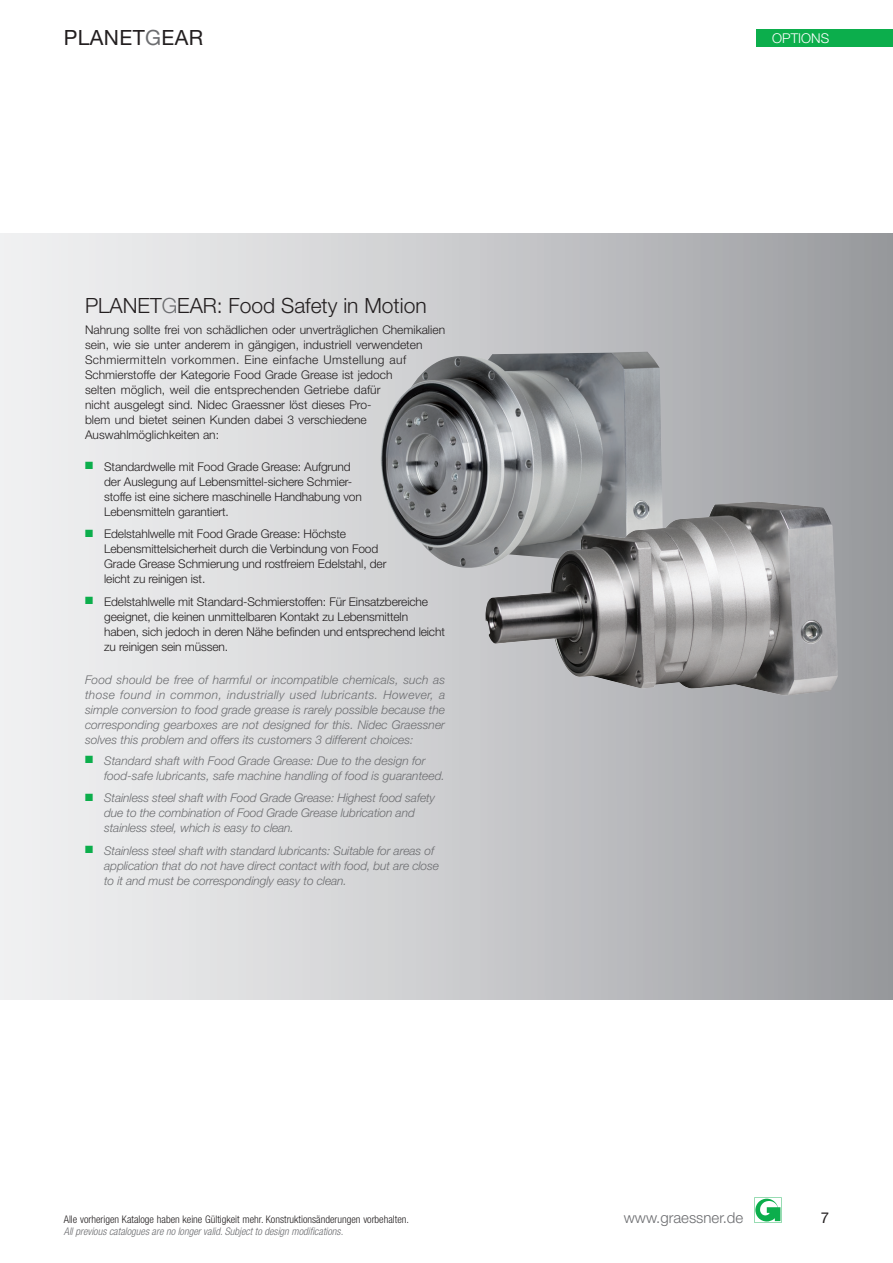
<style>
.page{position:relative;width:893px;height:1263px;background:#fff}
.page>*{position:absolute;margin:0;border:0;box-sizing:border-box;transform-origin:0 0}
.t1{font:300 21px "Helvetica Neue LT Pro";color:#231f20}
.t2{font:21px "Helvetica Neue LT Pro";letter-spacing:.02em;color:#231f20}
.t3{font:300 15px "Helvetica Neue LT Pro";color:#6c6d70}
.t4{font:15px "Helvetica Neue LT Pro";color:#231f20}
.t5{font:300 13.5px "Helvetica Neue LT Pro";color:#fff}
.t6{font:300 12px/15px "Helvetica Neue LT Pro";letter-spacing:-.01em;color:#231f20}
.t7{font:italic 300 12px/15px "Helvetica Neue LT Pro";letter-spacing:-.01em;color:#6c6d70}
.t8{font:300 condensed 10.5px "Helvetica Neue LT Pro";color:#231f20}
.t9{font:italic 300 condensed 10.5px "Helvetica Neue LT Pro";color:#6c6d70}
.s1{color:#6c6d70}
.s2{color:#0cae4c}
</style>
<div class="page">
<div style="left:757px;top:30px;width:136px;height:17px;background:#0cae4c"></div>
<div style="left:0;top:234px;width:893px;height:765px;background:linear-gradient(to right,#f7f7f8,#9c9da1)"></div>
<img style="left:381px;top:352px;width:282px;height:216px">
<img style="left:485px;top:502px;width:353px;height:193px">
<svg style="left:754px;top:1197px;width:28px;height:25px"></svg>
<h1 class="t2" style="left:64px;top:24px;width:141px">PLANET<span class="s1">G</span>EAR</h1>
<h1 class="t1" style="left:85px;top:292px;width:343px">PLANET<span class="s1">G</span>EAR: Food Safety in Motion</h1>
<p class="t6" style="left:85px;top:322px;width:362px">Nahrung sollte frei von schädlichen oder unverträglichen Chemikalien sein, wie sie unter anderem in gängigen, industriell verwendeten Schmiermitteln vorkommen. Eine einfache Umstellung auf Schmierstoffe der Kategorie Food Grade Grease ist jedoch<br>selten möglich, weil die entsprechenden Getriebe dafür<br>nicht ausgelegt sind. Nidec Graessner löst dieses Pro-<br>blem und bietet seinen Kunden dabei 3 verschiedene Auswahlmöglichkeiten an:</p>
<p class="t6" style="left:104px;top:459px;width:259px;text-indent:-19px"><span class="s2">■</span> Standardwelle mit Food Grade Grease: Aufgrund der Auslegung auf Lebensmittel-sichere Schmier&shy;stoffe ist eine sichere maschinelle Handhabung von Lebensmitteln garantiert.</p>
<p class="t6" style="left:104px;top:526px;width:284px;text-indent:-19px"><span class="s2">■</span> Edelstahlwelle mit Food Grade Grease: Höchste Lebensmittelsicherheit durch die Verbindung von Food Grade Grease Schmierung und rostfreiem Edelstahl, der leicht zu reinigen ist.</p>
<p class="t6" style="left:104px;top:594px;width:342px;text-indent:-19px"><span class="s2">■</span> Edelstahlwelle mit Standard-Schmierstoffen: Für Einsatzbereiche geeignet, die keinen unmittelbaren Kontakt zu Lebensmitteln haben, sich jedoch in deren Nähe befinden und entsprechend leicht zu reinigen sein müssen.</p>
<p class="t7" style="left:85px;top:672px;width:362px;text-align:justify">Food should be free of harmful or incompatible chemicals, such as those found in common, industrially used lubricants. However, a simple conversion to food grade grease is rarely possible because the corresponding gearboxes are not designed for this. Nidec Graessner solves this problem and offers its customers 3 different choices:</p>
<p class="t7" style="left:104px;top:753px;width:342px;text-indent:-19px"><span class="s2">■</span> Standard shaft with Food Grade Grease: Due to the design for food-safe lubricants, safe machine handling of food is guaranteed.</p>
<p class="t7" style="left:104px;top:790px;width:332px;text-indent:-19px"><span class="s2">■</span> Stainless steel shaft with Food Grade Grease: Highest food safety due to the combination of Food Grade Grease lubrication and stainless steel, which is easy to clean.</p>
<p class="t7" style="left:104px;top:843px;width:336px;text-indent:-19px"><span class="s2">■</span> Stainless steel shaft with standard lubricants: Suitable for areas of application that do not have direct contact with food, but are close to it and must be correspondingly easy to clean.</p>
<p class="t8" style="left:64px;top:1213px;width:347px">Alle vorherigen Kataloge haben keine Gültigkeit mehr. Konstruktionsänderungen vorbehalten.</p>
<p class="t9" style="left:64px;top:1225px;width:281px">All previous catalogues are no longer valid. Subject to design modifications.</p>
<p class="t5" style="left:772px;top:30px;width:59px">OPTIONS</p>
<p class="t3" style="left:624px;top:1208px;width:121px">www.graessner.de</p>
<p class="t4" style="left:821px;top:1208px;width:10px">7</p>
</div>
